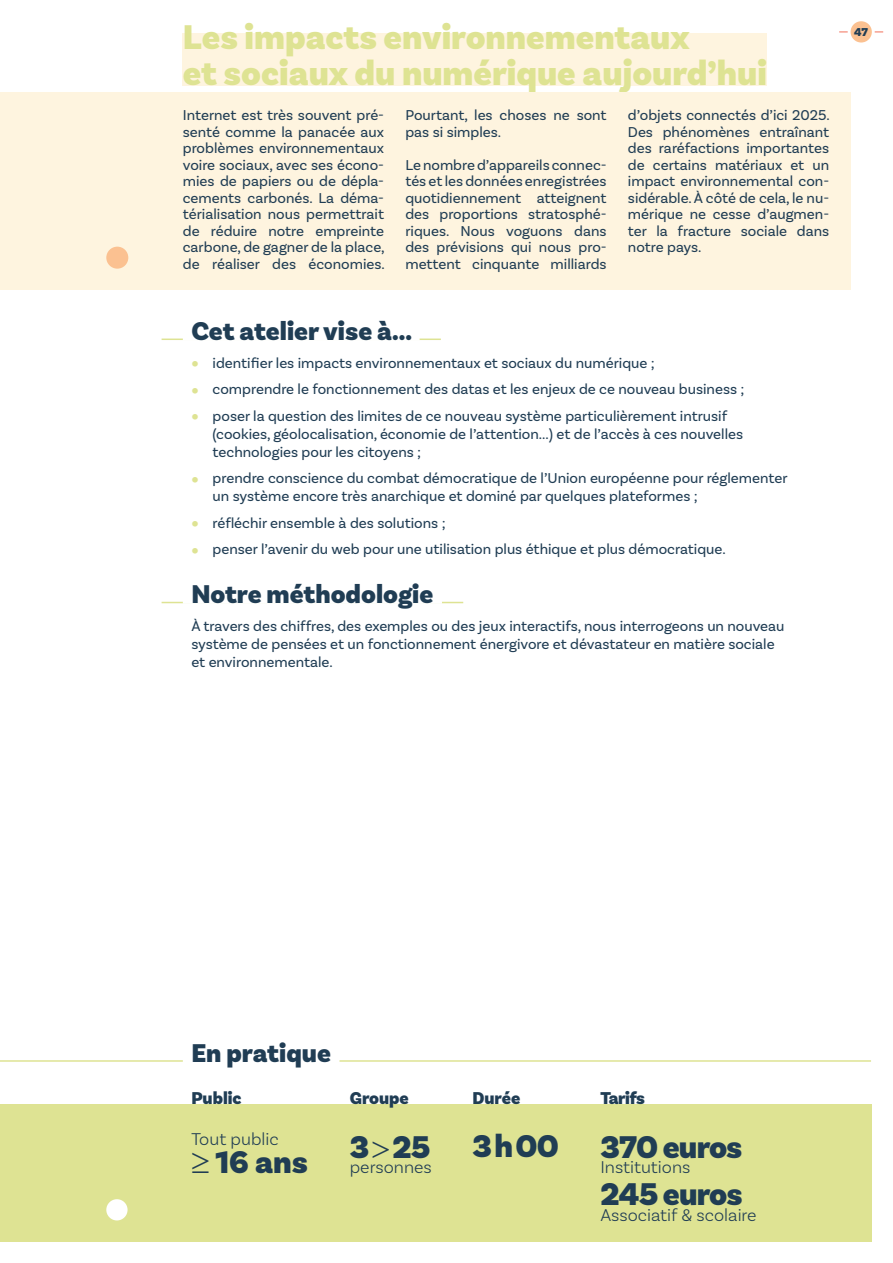
<style>
.page{position:relative;width:893px;height:1263px;background:#fff}
.page>*{position:absolute;margin:0;border:0;box-sizing:border-box;transform-origin:0 0}
.t1{font:900 36px/36px "Basic Sans";color:#dee393}
.t2{font:900 33px "Basic Sans";letter-spacing:-.025em;color:#203d54}
.t3{font:900 27px "Basic Sans";color:#203d54}
.t4{font:300 18px "Basic Sans";color:#203d54}
.t5{font:900 18px "Basic Sans";color:#203d54}
.t6{font:15px/16.5px "Basic Sans";color:#203d54}
.t7{font:900 12px "Basic Sans";color:#203d54}
.s1{font-weight:900;font-size:18px;color:#dee393}
</style>
<div class="page">
<div style="left:850px;top:21px;width:22px;height:22px;background:#fbc191;border-radius:50%"></div>
<svg style="left:839px;top:31px;width:9px;height:2px"></svg>
<svg style="left:875px;top:31px;width:8px;height:2px"></svg>
<div style="left:0;top:1104px;width:872px;height:138px;background:#dee393"></div>
<div style="left:183px;top:33px;width:584px;height:53px;background:#fef4df"></div>
<hr style="left:0;top:1060px;width:871px;height:2px;background:#dee393">
<div style="left:183px;top:1053px;width:156px;height:9px;background:#fff"></div>
<hr style="left:162px;top:338px;width:279px;height:2px;background:#dee393">
<div style="left:183px;top:331px;width:237px;height:9px;background:#fff"></div>
<div style="left:0;top:93px;width:850px;height:197px;background:#fef4df"></div>
<hr style="left:162px;top:602px;width:301px;height:1px;background:#dee393">
<div style="left:183px;top:595px;width:259px;height:9px;background:#fff"></div>
<div style="left:106px;top:247px;width:22px;height:22px;background:#fbc191;border-radius:50%"></div>
<div style="left:106px;top:1199px;width:22px;height:21px;background:#fff;border-radius:50%"></div>
<h1 class="t1" style="left:183px;top:20px;width:586px">Les impacts environnementaux<br>et sociaux du numérique aujourd’hui</h1>
<p class="t6" style="left:183px;top:107px;width:204px;text-align:justify">Internet est très souvent pré‑ senté comme la panacée aux problèmes environnementaux voire sociaux, avec ses écono‑ mies de papiers ou de dépla‑ cements carbonés. La déma‑ térialisation nous permettrait de réduire notre empreinte carbone, de gagner de la place, de réaliser des économies.</p>
<p class="t6" style="left:405px;top:107px;width:203px">Pourtant, les choses ne sont pas si simples.</p>
<p class="t6" style="left:405px;top:156px;width:203px;text-align:justify">Le nombre d’appareils connec‑ tés et les données enregistrées quotidiennement atteignent des proportions stratosphé‑ riques. Nous voguons dans des prévisions qui nous pro‑ mettent cinquante milliards</p>
<h3 class="t3" style="left:191px;top:315px;width:222px">Cet atelier vise à...</h3>
<p class="t6" style="left:628px;top:107px;width:204px;text-align:justify">d’objets connectés d’ici 2025.<br>Des phénomènes entraînant des raréfactions importantes de certains matériaux et un impact environnemental con‑ sidérable. À côté de cela, le nu‑ mérique ne cesse d’augmen‑ ter la fracture sociale dans notre pays.</p>
<p class="t6" style="left:191px;top:354px;width:465px"><span class="s1">•</span> identifier les impacts environnementaux et sociaux du numérique ;</p>
<p class="t6" style="left:191px;top:381px;width:555px"><span class="s1">•</span> comprendre le fonctionnement des datas et les enjeux de ce nouveau business ;</p>
<p class="t6" style="left:213px;top:406px;width:532px;line-height:18px;text-indent:-21px"><span class="s1">•</span> poser la question des limites de ce nouveau système particulièrement intrusif (cookies, géolocalisation, économie de l’attention...) et de l’accès à ces nouvelles technologies pour les citoyens ;</p>
<p class="t6" style="left:213px;top:469px;width:576px;line-height:18px;text-indent:-21px"><span class="s1">•</span> prendre conscience du combat démocratique de l’Union européenne pour réglementer un système encore très anarchique et dominé par quelques plateformes ;</p>
<p class="t6" style="left:191px;top:514px;width:256px"><span class="s1">•</span> réfléchir ensemble à des solutions ;</p>
<p class="t6" style="left:191px;top:541px;width:536px"><span class="s1">•</span> penser l’avenir du web pour une utilisation plus éthique et plus démocratique.</p>
<h3 class="t3" style="left:191px;top:578px;width:244px">Notre méthodologie</h3>
<p class="t6" style="left:191px;top:617px;width:595px;line-height:18px">À travers des chiffres, des exemples ou des jeux interactifs, nous interrogeons un nouveau système de pensées et un fonctionnement énergivore et dévastateur en matière sociale et environnementale.</p>
<p class="t7" style="left:854px;top:25px;width:15px">47</p>
<h3 class="t3" style="left:191px;top:1036px;width:141px">En pratique</h3>
<p class="t5" style="left:191px;top:1087px;width:52px">Public</p>
<p class="t4" style="left:191px;top:1128px;width:89px">Tout public</p>
<h2 class="t2" style="left:191px;top:1142px;width:118px">≥ 16 ans</h2>
<p class="t5" style="left:350px;top:1087px;width:61px">Groupe</p>
<h2 class="t2" style="left:350px;top:1127px;width:82px">3 25</h2>
<p class="t4" style="left:350px;top:1157px;width:84px">personnes</p>
<p class="t5" style="left:472px;top:1087px;width:49px">Durée</p>
<h2 class="t2" style="left:472px;top:1126px;width:88px">3h00</h2>
<p class="t5" style="left:600px;top:1087px;width:46px">Tarifs</p>
<h2 class="t2" style="left:600px;top:1127px;width:144px">370 euros</h2>
<p class="t4" style="left:600px;top:1157px;width:92px">Institutions</p>
<h2 class="t2" style="left:600px;top:1174px;width:144px">245 euros</h2>
<p class="t4" style="left:600px;top:1204px;width:158px">Associatif &amp; scolaire</p>
</div>
